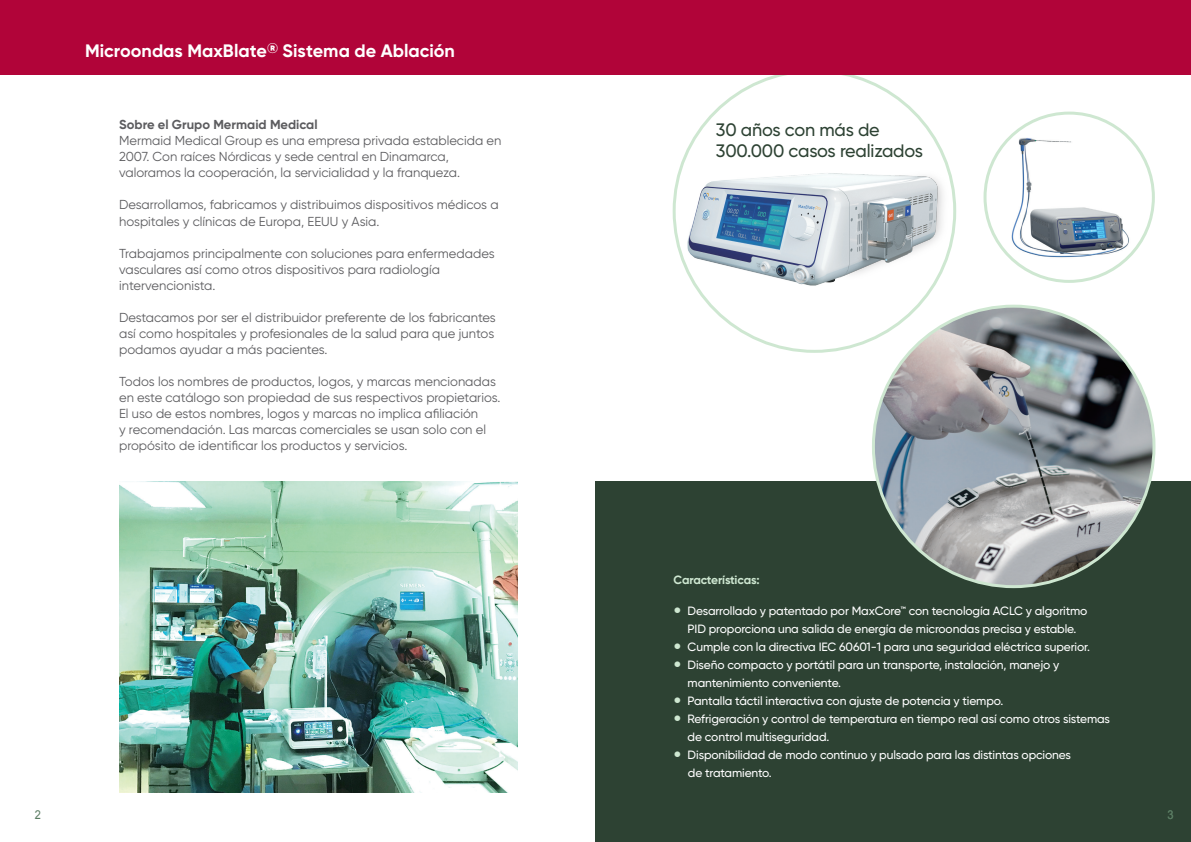
<style>
.page{position:relative;width:1191px;height:842px;background:#fff}
.page>*{position:absolute;margin:0;border:0;box-sizing:border-box;transform-origin:0 0}
.t1{font:500 18px/21px "Gilroy";letter-spacing:-.01em;color:#2d4233}
.t2{font:700 18px "Gilroy";color:#fff}
.t3{font:13px/16px "Gilroy";color:#5c5c5f}
.t4{font:700 13px "Gilroy";color:#5c5c5f}
.t5{font:12.2px "Arial";color:#597b62;scale:.9 1}
.t6{font:500 12px/18px "Gilroy";letter-spacing:-.01em;color:#fff}
.t7{font:700 12px "Gilroy";letter-spacing:-.015em;color:#cee7d1}
.s1{font-size:25px;color:#cee7d1}
</style>
<div class="page">
<img style="left:676px;top:135px;width:278px;height:183px">
<div style="left:595px;top:482px;width:596px;height:360px;background:#2d4233"></div>
<img style="left:873px;top:306px;width:281px;height:281px;border-radius:139px">
<img style="left:987px;top:122px;width:166px;height:156px">
<img style="left:119px;top:482px;width:398px;height:310px">
<div style="left:0;top:0;width:1191px;height:74px;background:#b10439"></div>
<h1 class="t2" style="left:85px;top:39px;width:371px">Microondas MaxBlate<sup>®</sup> Sistema de Ablación</h1>
<p class="t4" style="left:119px;top:117px;width:200px">Sobre el Grupo Mermaid Medical</p>
<p class="t3" style="left:119px;top:133px;width:384px">Mermaid Medical Group es una empresa privada establecida en<br>2007. Con raíces Nórdicas y sede central en Dinamarca, valoramos la cooperación, la servicialidad y la franqueza.</p>
<p class="t3" style="left:119px;top:197px;width:381px">Desarrollamos, fabricamos y distribuimos dispositivos médicos a hospitales y clínicas de Europa, EEUU y Asia.</p>
<p class="t3" style="left:119px;top:245px;width:377px">Trabajamos principalmente con soluciones para enfermedades vasculares así como otros dispositivos para radiología intervencionista.</p>
<p class="t3" style="left:119px;top:309px;width:378px;text-align:justify">Destacamos por ser el distribuidor preferente de los fabricantes así como hospitales y profesionales de la salud para que juntos podamos ayudar a más pacientes.</p>
<p class="t3" style="left:119px;top:373px;width:383px">Todos los nombres de productos, logos, y marcas mencionadas en este catálogo son propiedad de sus respectivos propietarios.<br>El uso de estos nombres, logos y marcas no implica afiliación<br>y recomendación. Las marcas comerciales se usan solo con el propósito de identificar los productos y servicios.</p>
<p class="t5" style="left:35px;top:806px;width:8px">2</p>
<h1 class="t1" style="left:716px;top:119px;width:209px">30 años con más de<br>300.000 casos realizados</h1>
<p class="t7" style="left:673px;top:573px;width:88px">Características:</p>
<p class="t6" style="left:673px;top:602px;width:415px;text-align:center"><span class="s1">•</span> Desarrollado y patentado por MaxCore™ con tecnología ACLC y algoritmo<br>PID proporciona una salida de energía de microondas precisa y estable.</p>
<p class="t6" style="left:673px;top:638px;width:418px"><span class="s1">•</span> Cumple con la directiva IEC 60601-1 para una seguridad eléctrica superior.</p>
<p class="t6" style="left:687px;top:656px;width:373px;text-indent:-14px"><span class="s1">•</span> Diseño compacto y portátil para un transporte, instalación, manejo y mantenimiento conveniente.</p>
<p class="t6" style="left:673px;top:692px;width:331px"><span class="s1">•</span> Pantalla táctil interactiva con ajuste de potencia y tiempo.</p>
<p class="t6" style="left:687px;top:710px;width:424px;text-indent:-14px"><span class="s1">•</span> Refrigeración y control de temperatura en tiempo real así como otros sistemas de control multiseguridad.</p>
<p class="t6" style="left:688px;top:746px;width:385px;text-indent:-14px"><span class="s1">•</span> Disponibilidad de modo continuo y pulsado para las distintas opciones de tratamiento.</p>
<p class="t5" style="left:1167px;top:806px;width:8px">3</p>
</div>
